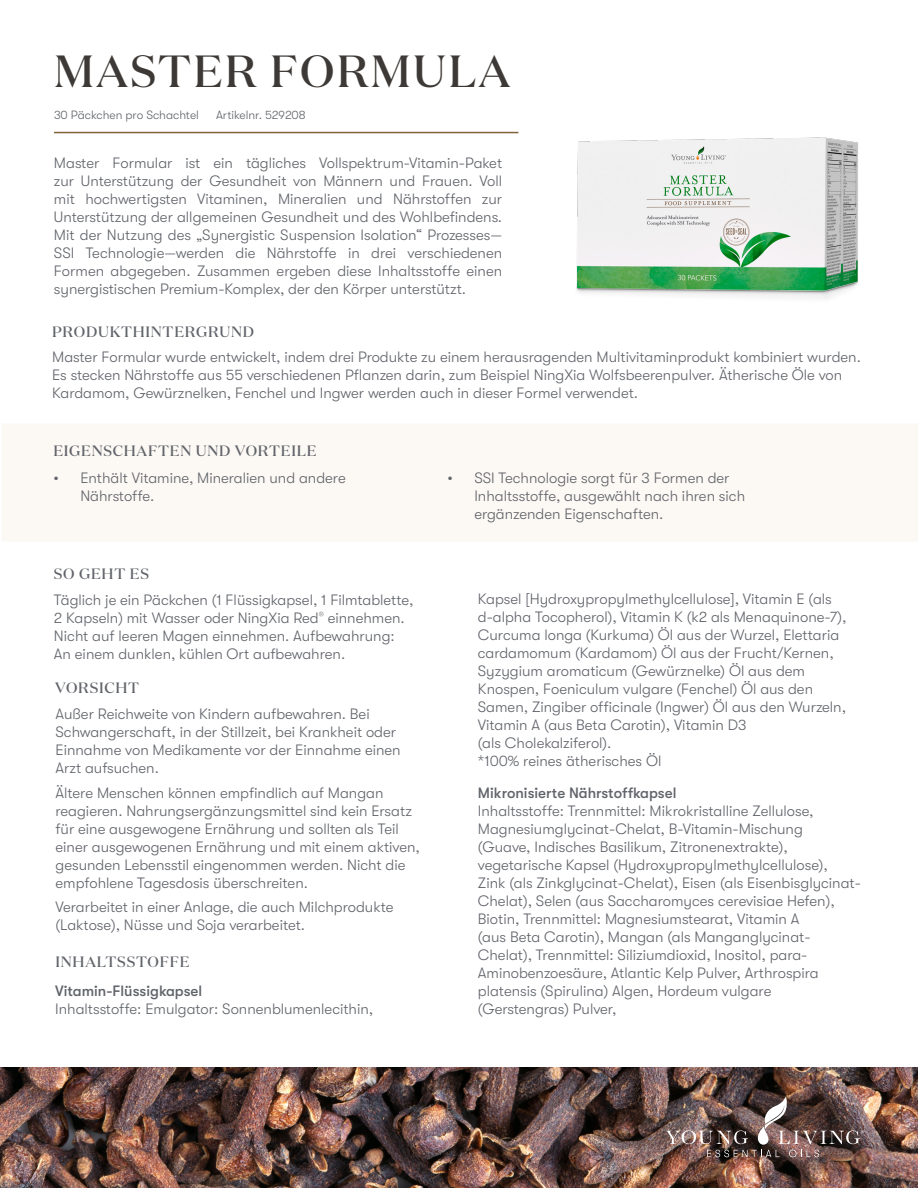
<style>
.page{position:relative;width:918px;height:1188px;background:#fff}
.page>*{position:absolute;margin:0;border:0;box-sizing:border-box;transform-origin:0 0}
.t1{font:500 45px "Domaine Display";letter-spacing:.05em;color:#3d3936}
.t2{font:300 15px/18px "GT Walsheim Pro";color:#61646a}
.t3{font:500 15px "Domaine Display";letter-spacing:.05em;color:#61646a}
.t4{font:500 15px "GT Walsheim Pro";color:#61646a}
.t5{font:300 12px "GT Walsheim Pro";color:#61646a}
</style>
<div class="page">
<img style="left:0;top:1067px;width:918px;height:121px">
<img style="left:666px;top:1096px;width:198px;height:61px">
<div style="left:2px;top:424px;width:916px;height:117px;background:#fcf8f4"></div>
<img style="left:576px;top:137px;width:282px;height:162px">
<hr style="left:54px;top:132px;width:464px;height:1px;background:#80623b">
<h1 class="t1" style="left:54px;top:43px;width:458px">MASTER FORMULA</h1>
<p class="t5" style="left:54px;top:108px;width:146px">30 Päckchen pro Schachtel</p>
<p class="t5" style="left:216px;top:108px;width:91px">Artikelnr. 529208</p>
<p class="t2" style="left:54px;top:154px;width:450px;text-align:justify">Master Formular ist ein tägliches Vollspektrum-Vitamin-Paket zur Unterstützung der Gesundheit von Männern und Frauen. Voll mit hochwertigsten Vitaminen, Mineralien und Nährstoffen zur Unterstützung der allgemeinen Gesundheit und des Wohlbefindens.<br>Mit der Nutzung des „Synergistic Suspension Isolation“ Prozesses— SSI Technologie—werden die Nährstoffe in drei verschiedenen Formen abgegeben. Zusammen ergeben diese Inhaltsstoffe einen synergistischen Premium-Komplex, der den Körper unterstützt.</p>
<p class="t3" style="left:52px;top:322px;width:203px">PRODUKTHINTERGRUND</p>
<p class="t2" style="left:52px;top:348px;width:810px">Master Formular wurde entwickelt, indem drei Produkte zu einem herausragenden Multivitaminprodukt kombiniert wurden.<br>Es stecken Nährstoffe aus 55 verschiedenen Pflanzen darin, zum Beispiel NingXia Wolfsbeerenpulver. Ätherische Öle von<br>Kardamom, Gewürznelken, Fenchel und Ingwer werden auch in dieser Formel verwendet.</p>
<p class="t3" style="left:53px;top:441px;width:265px">EIGENSCHAFTEN UND VORTEILE</p>
<p class="t2" style="left:80px;top:469px;width:267px;text-indent:-27px">• Enthält Vitamine, Mineralien und andere<br>Nährstoffe.</p>
<p class="t2" style="left:474px;top:469px;width:272px;text-indent:-27px">• SSI Technologie sorgt für 3 Formen der<br>Inhaltsstoffe, ausgewählt nach ihren sich ergänzenden Eigenschaften.</p>
<p class="t3" style="left:54px;top:565px;width:97px">SO GEHT ES</p>
<p class="t2" style="left:54px;top:591px;width:361px">Täglich je ein Päckchen (1 Flüssigkapsel, 1 Filmtablette, 2 Kapseln) mit Wasser oder NingXia Red<sup>®</sup> einnehmen.<br>Nicht auf leeren Magen einnehmen. Aufbewahrung:<br>An einem dunklen, kühlen Ort aufbewahren.</p>
<p class="t3" style="left:55px;top:678px;width:85px">VORSICHT</p>
<p class="t2" style="left:55px;top:705px;width:347px">Außer Reichweite von Kindern aufbewahren. Bei Schwangerschaft, in der Stillzeit, bei Krankheit oder Einnahme von Medikamente vor der Einnahme einen Arzt aufsuchen.</p>
<p class="t2" style="left:55px;top:783px;width:366px">Ältere Menschen können empfindlich auf Mangan reagieren. Nahrungsergänzungsmittel sind kein Ersatz für eine ausgewogene Ernährung und sollten als Teil einer ausgewogenen Ernährung und mit einem aktiven, gesunden Lebensstil eingenommen werden. Nicht die empfohlene Tagesdosis überschreiten.</p>
<p class="t2" style="left:55px;top:898px;width:340px">Verarbeitet in einer Anlage, die auch Milchprodukte (Laktose), Nüsse und Soja verarbeitet.</p>
<p class="t3" style="left:55px;top:952px;width:136px">INHALTSSTOFFE</p>
<p class="t4" style="left:55px;top:982px;width:148px">Vitamin-Flüssigkapsel</p>
<p class="t2" style="left:55px;top:1000px;width:320px">Inhaltsstoffe: Emulgator: Sonnenblumenlecithin,</p>
<p class="t2" style="left:478px;top:590px;width:370px">Kapsel [Hydroxypropylmethylcellulose], Vitamin E (als d-alpha Tocopherol), Vitamin K (k2 als Menaquinone-7), Curcuma longa (Kurkuma) Öl aus der Wurzel, Elettaria cardamomum (Kardamom) Öl aus der Frucht/Kernen, Syzygium aromaticum (Gewürznelke) Öl aus dem Knospen, Foeniculum vulgare (Fenchel) Öl aus den Samen, Zingiber officinale (Ingwer) Öl aus den Wurzeln, Vitamin A (aus Beta Carotin), Vitamin D3<br>(als Cholekalziferol).<br>*100% reines ätherisches Öl</p>
<p class="t4" style="left:478px;top:784px;width:200px">Mikronisierte Nährstoffkapsel</p>
<p class="t2" style="left:478px;top:802px;width:385px">Inhaltsstoffe: Trennmittel: Mikrokristalline Zellulose, Magnesiumglycinat-Chelat, B-Vitamin-Mischung<br>(Guave, Indisches Basilikum, Zitronenextrakte), vegetarische Kapsel (Hydroxypropylmethylcellulose),<br>Zink (als Zinkglycinat-Chelat), Eisen (als Eisenbisglycinat-Chelat), Selen (aus Saccharomyces cerevisiae Hefen), Biotin, Trennmittel: Magnesiumstearat, Vitamin A<br>(aus Beta Carotin), Mangan (als Manganglycinat-Chelat), Trennmittel: Siliziumdioxid, Inositol, para-Aminobenzoesäure, Atlantic Kelp Pulver, Arthrospira platensis (Spirulina) Algen, Hordeum vulgare (Gerstengras) Pulver,</p>
</div>
